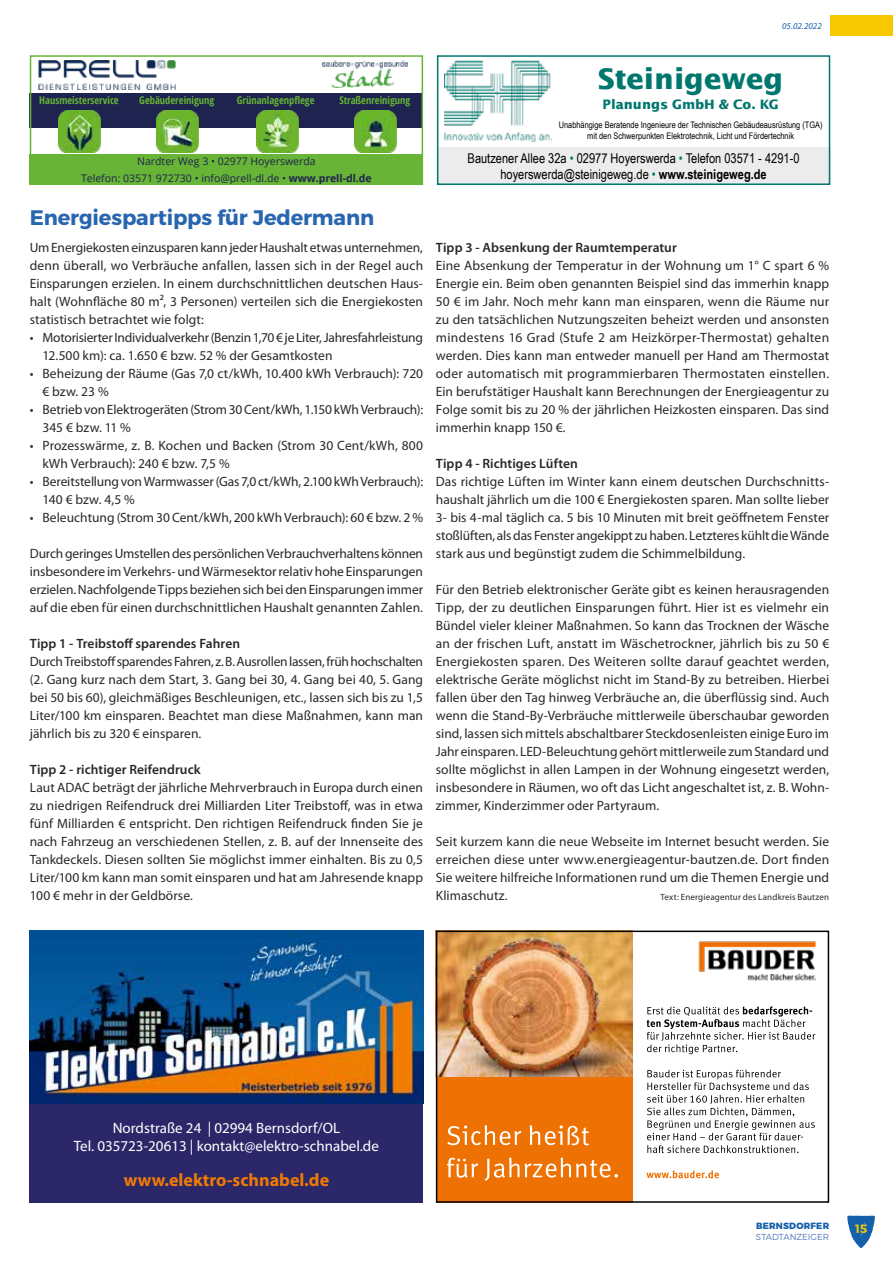
<style>
.page{position:relative;width:893px;height:1263px;background:#fff}
.page>*{position:absolute;margin:0;border:0;box-sizing:border-box;transform-origin:0 0}
.t1{font:700 28.5px "Lucida Becker Sans";color:#00776e}
.t2{font:700 21px "Montserrat";letter-spacing:-.01em;color:#2966b0}
.t3{font:700 18px "Myriad Pro";color:#ef7a05}
.t4{font:15px/18px "Myriad Pro";color:#fff;text-align:center}
.t5{font:13.5px/18px "Myriad Pro";color:#282827;text-align:justify}
.t6{font:600 13.5px "Myriad Pro";letter-spacing:.005em;color:#282827}
.t7{font:13.5px/16.2px "Arial Narrow";color:#000;text-align:center}
.t8{font:700 13.05px "Lucida Becker Sans";color:#00776e}
.t9{font:600 12px "Montserrat";color:#f6ca00}
.t10{font:10.5px/16.5px "Open Sans";color:#1f234f;text-align:center}
.t11{font:700 condensed 10.5px "Open Sans";color:#67b436}
.t12{font:9px/10.8px "Arial Narrow";color:#000;text-align:center}
.t13{font:9px "Myriad Pro";letter-spacing:.02em;color:#282827}
.t14{font:800 9px "Montserrat";letter-spacing:.025em;color:#1560ab}
.t15{font:italic 9px "Myriad Pro";letter-spacing:.005em;color:#1560ab}
.t16{font:300 8.7px "Montserrat";color:#537abd}
.s1{font-weight:700}
.s2{color:#00776e}
</style>
<div class="page">
<svg style="left:847px;top:1215px;width:28px;height:33px"></svg>
<div style="left:830px;top:15px;width:63px;height:21px;background:#f5c800"></div>
<div style="left:30px;top:94px;width:393px;height:34px;background:#1f234f"></div>
<img style="left:39px;top:60px;width:137px;height:29px">
<img style="left:58px;top:111px;width:43px;height:42px">
<img style="left:157px;top:111px;width:42px;height:42px">
<img style="left:256px;top:111px;width:42px;height:42px">
<img style="left:354px;top:111px;width:42px;height:42px">
<div style="left:30px;top:154px;width:393px;height:31px;background:#67b436"></div>
<img style="left:323px;top:61px;width:85px;height:26px">
<div style="left:30px;top:55px;width:393px;height:130px;border:2px solid #67b436"></div>
<div style="left:437px;top:148px;width:393px;height:37px;background:#ececed"></div>
<img style="left:444px;top:60px;width:108px;height:81px">
<div style="left:437px;top:55px;width:393px;height:130px;border:2px solid #00776e"></div>
<div style="left:436px;top:1069px;width:196px;height:134px;background:#ee7103"></div>
<img style="left:439px;top:933px;width:193px;height:143px">
<svg style="left:447px;top:1157px;width:171px;height:24px"></svg>
<svg style="left:447px;top:1125px;width:142px;height:20px"></svg>
<img style="left:698px;top:941px;width:119px;height:40px">
<svg style="left:646px;top:1170px;width:73px;height:8px"></svg>
<svg style="left:647px;top:1069px;width:168px;height:84px"></svg>
<svg style="left:647px;top:1006px;width:168px;height:48px"></svg>
<div style="left:436px;top:930px;width:393px;height:273px;border:2px solid #000"></div>
<div style="left:30px;top:930px;width:393px;height:273px;background:#2b2769"></div>
<img style="left:30px;top:930px;width:393px;height:173px">
<p class="t15" style="left:782px;top:20px;width:41px">05.02.2022</p>
<p class="t11" style="left:39px;top:93px;width:81px">Hausmeisterservice</p>
<p class="t11" style="left:139px;top:93px;width:77px">Gebäudereinigung</p>
<p class="t11" style="left:237px;top:93px;width:79px">Grünanlagenpflege</p>
<p class="t11" style="left:339px;top:93px;width:73px">Straßenreinigung</p>
<p class="t10" style="left:81px;top:153px;width:292px">Nardter Weg 3 • 02977 Hoyerswerda<br>Telefon: 03571 972730 • info@prell-dl.de • <span class="s1">www.prell-dl.de</span></p>
<h2 class="t2" style="left:30px;top:204px;width:346px">Energiespartipps für Jedermann</h2>
<p class="t5" style="left:30px;top:238px;width:395px">Um Energiekosten einzusparen kann jeder Haushalt etwas unternehmen, denn überall, wo Verbräuche anfallen, lassen sich in der Regel auch Einsparungen erzielen. In einem durchschnittlichen deutschen Haus&shy;halt (Wohnfläche 80 m², 3 Personen) verteilen sich die Energiekosten statistisch betrachtet wie folgt:</p>
<p class="t5" style="left:43px;top:328px;width:382px;text-indent:-13px">• Motorisierter Individualverkehr (Benzin 1,70 € je Liter, Jahresfahrleistung<br>12.500 km): ca. 1.650 € bzw. 52 % der Gesamtkosten</p>
<p class="t5" style="left:43px;top:364px;width:382px;text-indent:-13px">• Beheizung der Räume (Gas 7,0 ct/kWh, 10.400 kWh Verbrauch): 720 € bzw. 23 %</p>
<p class="t5" style="left:43px;top:400px;width:382px;text-indent:-13px">• Betrieb von Elektrogeräten (Strom 30 Cent/kWh, 1.150 kWh Verbrauch):<br>345 € bzw. 11 %</p>
<p class="t5" style="left:43px;top:436px;width:382px;text-indent:-13px">• Prozesswärme, z. B. Kochen und Backen (Strom 30 Cent/kWh, 800 kWh Verbrauch): 240 € bzw. 7,5 %</p>
<p class="t5" style="left:43px;top:472px;width:382px;text-indent:-13px">• Bereitstellung von Warmwasser (Gas 7,0 ct/kWh, 2.100 kWh Verbrauch):<br>140 € bzw. 4,5 %</p>
<p class="t5" style="left:30px;top:508px;width:395px">• Beleuchtung (Strom 30 Cent/kWh, 200 kWh Verbrauch): 60 € bzw. 2 %</p>
<p class="t5" style="left:30px;top:544px;width:395px">Durch geringes Umstellen des persönlichen Verbrauchverhaltens können insbesondere im Verkehrs- und Wärmesektor relativ hohe Einsparungen erzielen. Nachfolgende Tipps beziehen sich bei den Einsparungen immer auf die eben für einen durchschnittlichen Haushalt genannten Zahlen.</p>
<p class="t6" style="left:30px;top:635px;width:212px">Tipp 1 - Treibstoff sparendes Fahren</p>
<p class="t5" style="left:30px;top:652px;width:395px">Durch Treibstoff sparendes Fahren, z. B. Ausrollen lassen, früh hochschalten (2. Gang kurz nach dem Start, 3. Gang bei 30, 4. Gang bei 40, 5. Gang bei 50 bis 60), gleichmäßiges Beschleunigen, etc., lassen sich bis zu 1,5<br>Liter/100 km einsparen. Beachtet man diese Maßnahmen, kann man jährlich bis zu 320 € einsparen.</p>
<p class="t6" style="left:30px;top:761px;width:172px">Tipp 2 - richtiger Reifendruck</p>
<p class="t5" style="left:30px;top:778px;width:395px">Laut ADAC beträgt der jährliche Mehrverbrauch in Europa durch einen zu niedrigen Reifendruck drei Milliarden Liter Treibstoff, was in etwa fünf Milliarden € entspricht. Den richtigen Reifendruck finden Sie je nach Fahrzeug an verschiedenen Stellen, z. B. auf der Innenseite des Tankdeckels. Diesen sollten Sie möglichst immer einhalten. Bis zu 0,5<br>Liter/100 km kann man somit einsparen und hat am Jahresende knapp 100 € mehr in der Geldbörse.</p>
<h1 class="t1" style="left:598px;top:62px;width:187px">Steinigeweg</h1>
<p class="t8" style="left:602px;top:96px;width:178px">Planungs GmbH &amp; Co. KG</p>
<p class="t12" style="left:559px;top:120px;width:265px">Unabhängige Beratende Ingenieure der Technischen Gebäudeausrüstung (TGA) mit den Schwerpunkten Elektrotechnik, Licht und Fördertechnik</p>
<p class="t7" style="left:468px;top:150px;width:333px">Bautzener Allee 32a <span class="s2">•</span> 02977 Hoyerswerda <span class="s2">•</span> Telefon 03571 - 4291-0 hoyerswerda@steinigeweg.de <span class="s2">•</span> <span class="s1">www.steinigeweg.de</span></p>
<p class="t6" style="left:436px;top:239px;width:242px">Tipp 3 - Absenkung der Raumtemperatur</p>
<p class="t5" style="left:436px;top:256px;width:395px">Eine Absenkung der Temperatur in der Wohnung um 1° C spart 6 % Energie ein. Beim oben genannten Beispiel sind das immerhin knapp 50 € im Jahr. Noch mehr kann man einsparen, wenn die Räume nur zu den tatsächlichen Nutzungszeiten beheizt werden und ansonsten mindestens 16 Grad (Stufe 2 am Heizkörper-Thermostat) gehalten werden. Dies kann man entweder manuell per Hand am Thermostat oder automatisch mit programmierbaren Thermostaten einstellen.<br>Ein berufstätiger Haushalt kann Berechnungen der Energieagentur zu Folge somit bis zu 20 % der jährlichen Heizkosten einsparen. Das sind immerhin knapp 150 €.</p>
<p class="t6" style="left:436px;top:455px;width:144px">Tipp 4 - Richtiges Lüften</p>
<p class="t5" style="left:436px;top:472px;width:395px">Das richtige Lüften im Winter kann einem deutschen Durchschnitts&shy;haushalt jährlich um die 100 € Energiekosten sparen. Man sollte lieber 3- bis 4-mal täglich ca. 5 bis 10 Minuten mit breit geöffnetem Fenster stoßlüften, als das Fenster angekippt zu haben. Letzteres kühlt die Wände stark aus und begünstigt zudem die Schimmelbildung.</p>
<p class="t5" style="left:436px;top:580px;width:395px">Für den Betrieb elektronischer Geräte gibt es keinen herausragenden Tipp, der zu deutlichen Einsparungen führt. Hier ist es vielmehr ein Bündel vieler kleiner Maßnahmen. So kann das Trocknen der Wäsche an der frischen Luft, anstatt im Wäschetrockner, jährlich bis zu 50 € Energiekosten sparen. Des Weiteren sollte darauf geachtet werden, elektrische Geräte möglichst nicht im Stand-By zu betreiben. Hierbei fallen über den Tag hinweg Verbräuche an, die überflüssig sind. Auch wenn die Stand-By-Verbräuche mittlerweile überschaubar geworden sind, lassen sich mittels abschaltbarer Steckdosenleisten einige Euro im Jahr einsparen. LED-Beleuchtung gehört mittlerweile zum Standard und sollte möglichst in allen Lampen in der Wohnung eingesetzt werden, insbesondere in Räumen, wo oft das Licht angeschaltet ist, z. B. Wohn&shy;zimmer, Kinderzimmer oder Partyraum.</p>
<p class="t5" style="left:436px;top:832px;width:395px">Seit kurzem kann die neue Webseite im Internet besucht werden. Sie erreichen diese unter www.energieagentur-bautzen.de. Dort finden Sie weitere hilfreiche Informationen rund um die Themen Energie und Klimaschutz.</p>
<p class="t13" style="left:660px;top:891px;width:170px">Text: Energieagentur des Landkreis Bautzen</p>
<p class="t4" style="left:74px;top:1119px;width:307px">Nordstraße 24 | 02994 Bernsdorf/OL<br>Tel. 035723-20613 | kontakt@elektro-schnabel.de</p>
<h3 class="t3" style="left:124px;top:1169px;width:207px">www.elektro-schnabel.de</h3>
<p class="t14" style="left:756px;top:1220px;width:75px">BERNSDORFER</p>
<p class="t16" style="left:756px;top:1231px;width:75px">STADTANZEIGER</p>
<p class="t9" style="left:855px;top:1221px;width:13px">15</p>
</div>
